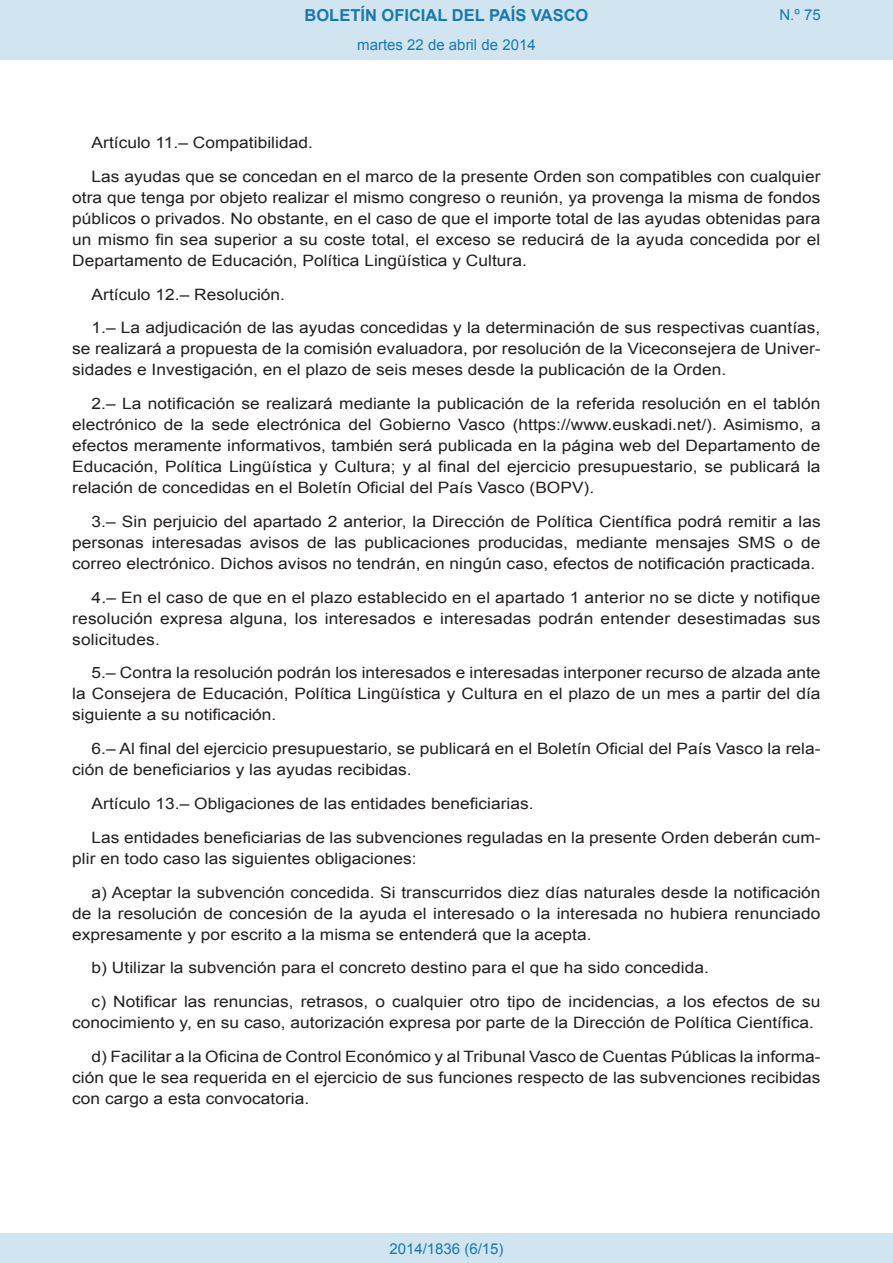
<style>
.page{position:relative;width:893px;height:1263px;background:#fff}
.page>*{position:absolute;margin:0;border:0;box-sizing:border-box;transform-origin:0 0}
.t1{font:700 16.5px "Arial";color:#1879ad}
.BOPVDetalle{font:15.6px/21px "Arial";color:#231f20;text-align:justify;scale:1.11 1}
.Paginacion_Centro{font:15px "Arial";color:#1879ad}
</style>
<div class="page">
<div style="left:0;top:0;width:893px;height:60px;background:#d0e5f0"></div>
<div style="left:0;top:1233px;width:893px;height:30px;background:#d0e5f0"></div>
<p class="t1" style="left:305px;top:4px;width:285px">BOLETÍN OFICIAL DEL PAÍS VASCO</p>
<p class="Paginacion_Centro" style="left:357px;top:35px;width:180px">martes 22 de abril de 2014</p>
<p class="Paginacion_Centro" style="left:779px;top:5px;width:43px">N.º 75</p>
<p class="BOPVDetalle" style="left:92px;top:132px;width:201px">Artículo 11.– Compatibilidad.</p>
<p class="BOPVDetalle" style="left:72px;top:166px;width:676px;text-indent:19px">Las ayudas que se concedan en el marco de la presente Orden son compatibles con cualquier otra que tenga por objeto realizar el mismo congreso o reunión, ya provenga la misma de fondos públicos o privados. No obstante, en el caso de que el importe total de las ayudas obtenidas para un mismo fin sea superior a su coste total, el exceso se reducirá de la ayuda concedida por el Departamento de Educación, Política Lingüística y Cultura.</p>
<p class="BOPVDetalle" style="left:92px;top:284px;width:176px">Artículo 12.– Resolución.</p>
<p class="BOPVDetalle" style="left:72px;top:318px;width:676px;text-indent:19px">1.– La adjudicación de las ayudas concedidas y la determinación de sus respectivas cuantías, se realizará a propuesta de la comisión evaluadora, por resolución de la Viceconsejera de Univer&shy;sidades e Investigación, en el plazo de seis meses desde la publicación de la Orden.</p>
<p class="BOPVDetalle" style="left:72px;top:393px;width:676px;text-indent:19px">2.– La notificación se realizará mediante la publicación de la referida resolución en el tablón electrónico de la sede electrónica del Gobierno Vasco (https://www.euskadi.net/). Asimismo, a efectos meramente informativos, también será publicada en la página web del Departamento de Educación, Política Lingüística y Cultura; y al final del ejercicio presupuestario, se publicará la relación de concedidas en el Boletín Oficial del País Vasco (BOPV).</p>
<p class="BOPVDetalle" style="left:72px;top:511px;width:676px;text-indent:19px">3.– Sin perjuicio del apartado 2 anterior, la Dirección de Política Científica podrá remitir a las personas interesadas avisos de las publicaciones producidas, mediante mensajes SMS o de correo electrónico. Dichos avisos no tendrán, en ningún caso, efectos de notificación practicada.</p>
<p class="BOPVDetalle" style="left:72px;top:587px;width:676px;text-indent:19px">4.– En el caso de que en el plazo establecido en el apartado 1 anterior no se dicte y notifique resolución expresa alguna, los interesados e interesadas podrán entender desestimadas sus solicitudes.</p>
<p class="BOPVDetalle" style="left:72px;top:663px;width:676px;text-indent:19px">5.– Contra la resolución podrán los interesados e interesadas interponer recurso de alzada ante la Consejera de Educación, Política Lingüística y Cultura en el plazo de un mes a partir del día siguiente a su notificación.</p>
<p class="BOPVDetalle" style="left:72px;top:738px;width:676px;text-indent:19px">6.– Al final del ejercicio presupuestario, se publicará en el Boletín Oficial del País Vasco la rela&shy;ción de beneficiarios y las ayudas recibidas.</p>
<p class="BOPVDetalle" style="left:92px;top:793px;width:400px">Artículo 13.– Obligaciones de las entidades beneficiarias.</p>
<p class="BOPVDetalle" style="left:72px;top:827px;width:676px;text-indent:19px">Las entidades beneficiarias de las subvenciones reguladas en la presente Orden deberán cum&shy;plir en todo caso las siguientes obligaciones:</p>
<p class="BOPVDetalle" style="left:72px;top:882px;width:676px;text-indent:19px">a) Aceptar la subvención concedida. Si transcurridos diez días naturales desde la notificación de la resolución de concesión de la ayuda el interesado o la interesada no hubiera renunciado expresamente y por escrito a la misma se entenderá que la acepta.</p>
<p class="BOPVDetalle" style="left:92px;top:957px;width:557px">b) Utilizar la subvención para el concreto destino para el que ha sido concedida.</p>
<p class="BOPVDetalle" style="left:72px;top:991px;width:676px;text-indent:19px">c) Notificar las renuncias, retrasos, o cualquier otro tipo de incidencias, a los efectos de su conocimiento y, en su caso, autorización expresa por parte de la Dirección de Política Científica.</p>
<p class="BOPVDetalle" style="left:72px;top:1046px;width:676px;text-indent:19px">d) Facilitar a la Oficina de Control Económico y al Tribunal Vasco de Cuentas Públicas la informa&shy;ción que le sea requerida en el ejercicio de sus funciones respecto de las subvenciones recibidas con cargo a esta convocatoria.</p>
<p class="Paginacion_Centro" style="left:389px;top:1238px;width:116px">2014/1836 (6/15)</p>
</div>
